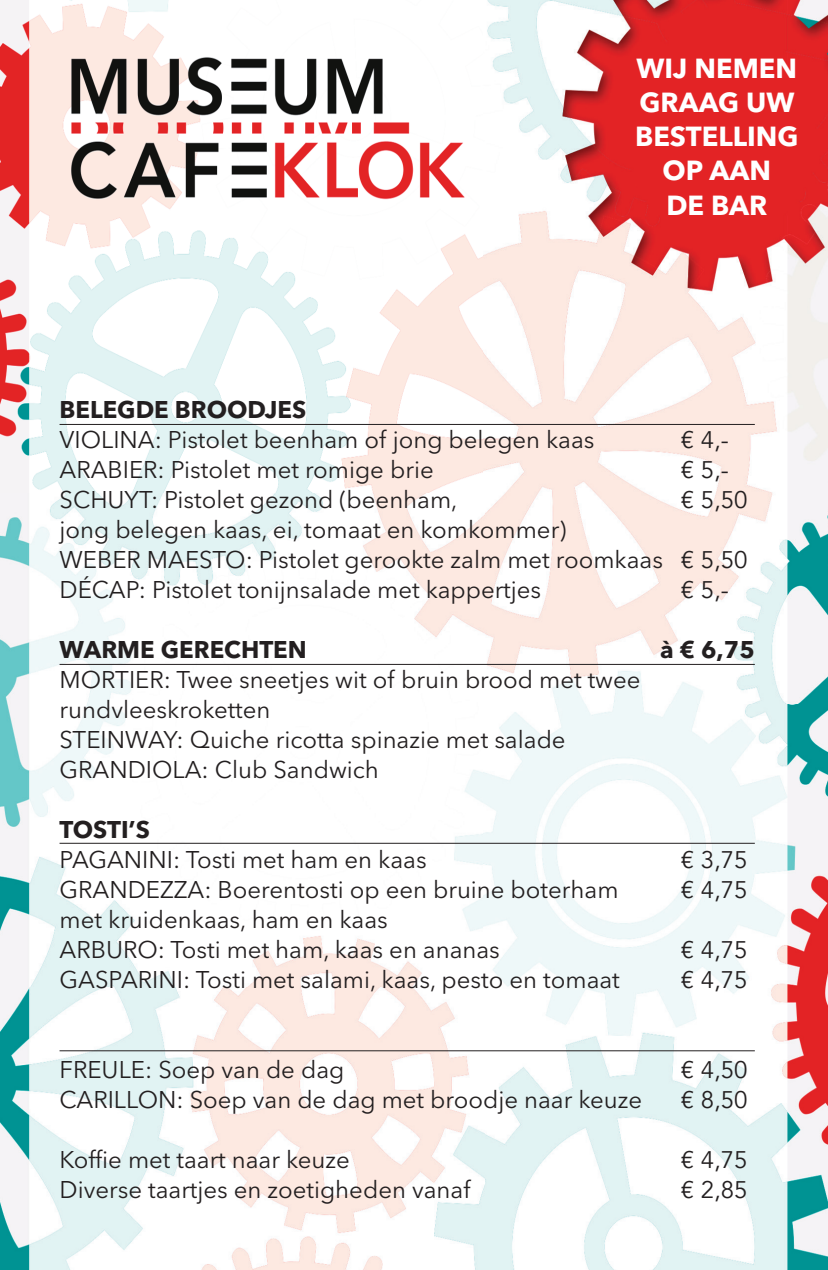
<style>
.page{position:relative;width:828px;height:1270px;background:#fff}
.page>*{position:absolute;margin:0;border:0;box-sizing:border-box;transform-origin:0 0}
.t1{font:700 27.4px/34.2px "Avenir Next LT Pro";color:#fff;text-align:center}
.t2{font:24px/30px "Avenir Next LT Pro";color:#231f20}
.t3{font:24px/30px "Avenir";color:#231f20}
.t4{font:700 24px "Avenir Next LT Pro";color:#231f20}
</style>
<div class="page">
<img style="left:0;top:0;width:828px;height:1270px">
<hr style="left:60px;top:424px;width:695px;height:1px;background:#231f20">
<hr style="left:60px;top:664px;width:695px;height:1px;background:#231f20">
<hr style="left:60px;top:843px;width:695px;height:1px;background:#231f20">
<hr style="left:60px;top:1050px;width:695px;height:1px;background:#231f20">
<p class="t1" style="left:635px;top:51px;width:165px">WĲ NEMEN<br>GRAAG UW<br>BESTELLING<br>OP AAN<br>DE BAR</p>
<p class="t4" style="left:60px;top:395px;width:248px">BELEGDE BROODJES</p>
<p class="t2" style="left:60px;top:424px;width:605px">VIOLINA: Pistolet beenham of jong belegen kaas ARABIER: Pistolet met romige brie<br>SCHUYT: Pistolet gezond (beenham,<br>jong belegen kaas, ei, tomaat en komkommer)<br>WEBER MAESTO: Pistolet gerookte zalm met roomkaas DÉCAP: Pistolet tonĳnsalade met kappertjes</p>
<p class="t4" style="left:60px;top:635px;width:249px">WARME GERECHTEN</p>
<p class="t2" style="left:60px;top:664px;width:582px">MORTIER: Twee sneetjes wit of bruin brood met twee rundvleeskroketten<br>STEINWAY: Quiche ricotta spinazie met salade GRANDIOLA: Club Sandwich</p>
<p class="t3" style="left:681px;top:425px;width:68px">€ 4,- € 5,- € 5,50</p>
<p class="t3" style="left:681px;top:545px;width:68px">€ 5,50 € 5,-</p>
<p class="t4" style="left:660px;top:635px;width:96px">à € 6,75</p>
<p class="t4" style="left:60px;top:815px;width:92px">TOSTI’S</p>
<p class="t2" style="left:60px;top:844px;width:561px">PAGANINI: Tosti met ham en kaas<br>GRANDEZZA: Boerentosti op een bruine boterham met kruidenkaas, ham en kaas<br>ARBURO: Tosti met ham, kaas en ananas GASPARINI: Tosti met salami, kaas, pesto en tomaat</p>
<p class="t2" style="left:60px;top:1054px;width:584px">FREULE: Soep van de dag<br>CARILLON: Soep van de dag met broodje naar keuze</p>
<p class="t2" style="left:60px;top:1144px;width:412px">Koffie met taart naar keuze<br>Diverse taartjes en zoetigheden vanaf</p>
<p class="t3" style="left:681px;top:845px;width:68px">€ 3,75 € 4,75</p>
<p class="t3" style="left:681px;top:935px;width:68px">€ 4,75 € 4,75</p>
<p class="t3" style="left:681px;top:1055px;width:68px">€ 4,50 € 8,50</p>
<p class="t3" style="left:681px;top:1145px;width:68px">€ 4,75 € 2,85</p>
</div>
